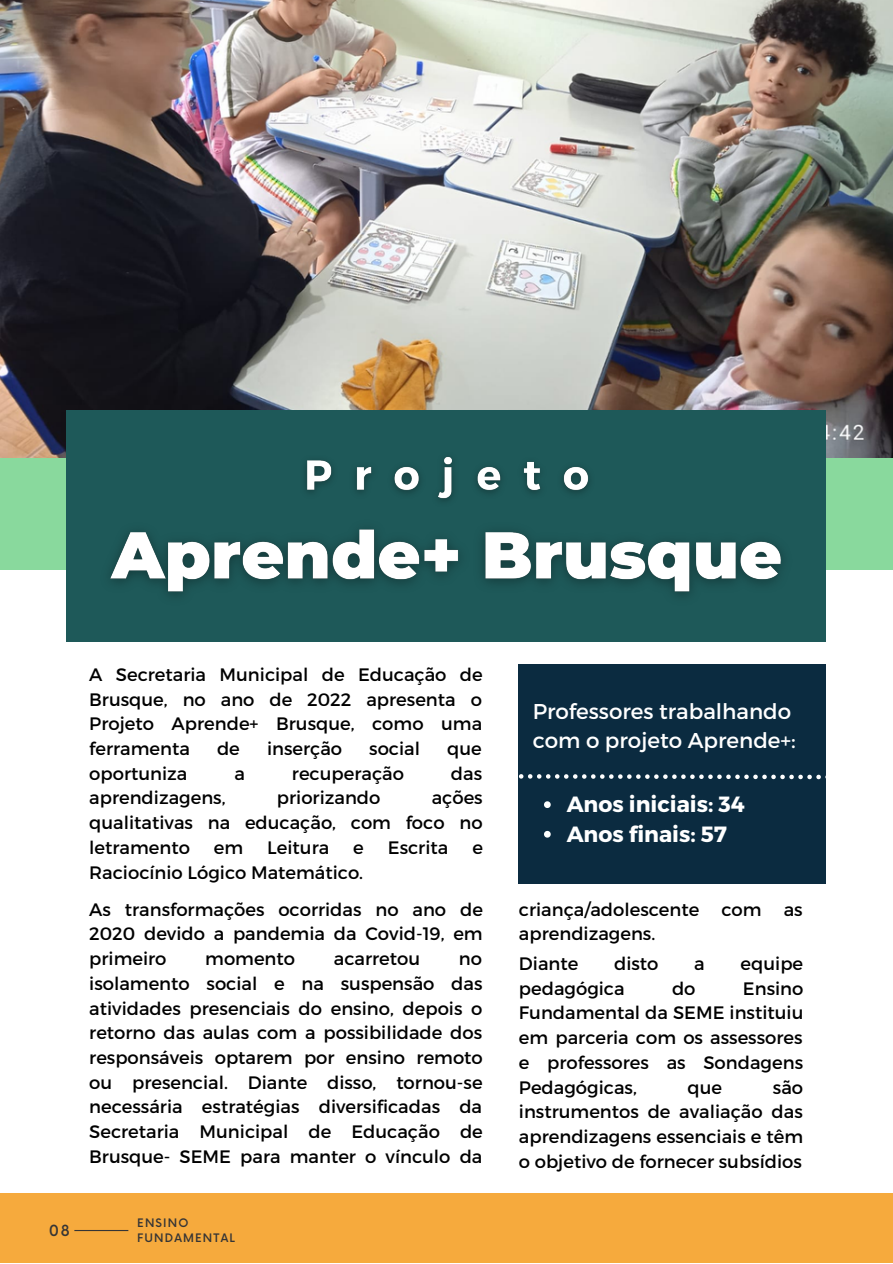
<style>
.page{position:relative;width:893px;height:1264px;background:#fff}
.page>*{position:absolute;margin:0;border:0;box-sizing:border-box;transform-origin:0 0}
.t1{font:700 22.05px "Montserrat";color:#fff}
.t2{font:21.45px/29.2px "Montserrat";color:#fff}
.t3{font:18px/24.8px "Montserrat";color:#000;text-align:justify}
.t4{font:500 15px "Now";color:#363535}
.t5{font:500 11.4px "Now";letter-spacing:.1em;color:#363535}
</style>
<div class="page">
<div style="left:0;top:370px;width:892px;height:199px;background:#89d99d"></div>
<img style="left:0;top:0;width:892px;height:457px">
<div style="left:0;top:1192px;width:892px;height:70px;background:#f6aa3d"></div>
<div style="left:67px;top:410px;width:758px;height:231px;background:#1e5959"></div>
<div style="left:519px;top:664px;width:306px;height:219px;background:#0b2b40"></div>
<img style="left:110px;top:529px;width:672px;height:66px">
<img style="left:305px;top:457px;width:284px;height:44px">
<svg style="left:544px;top:801px;width:6px;height:7px"></svg>
<svg style="left:544px;top:830px;width:6px;height:7px"></svg>
<hr style="left:74px;top:1229px;width:54px;height:1px;background:#363535">
<svg style="left:519px;top:774px;width:307px;height:5px"></svg>
<p class="t3" style="left:89px;top:661px;width:395px">A Secretaria Municipal de Educação de Brusque, no ano de 2022 apresenta o Projeto Aprende+ Brusque, como uma ferramenta</p>
<p class="t3" style="left:217px;top:735px;width:24px">de</p>
<p class="t3" style="left:267px;top:735px;width:77px">inserção</p>
<p class="t3" style="left:369px;top:735px;width:52px">social</p>
<p class="t3" style="left:447px;top:735px;width:36px">que</p>
<p class="t3" style="left:89px;top:760px;width:100px">oportuniza</p>
<p class="t3" style="left:234px;top:760px;width:12px">a</p>
<p class="t3" style="left:292px;top:760px;width:113px">recuperação</p>
<p class="t3" style="left:451px;top:760px;width:33px">das</p>
<p class="t3" style="left:89px;top:784px;width:138px">aprendizagens,</p>
<p class="t3" style="left:277px;top:784px;width:105px">priorizando</p>
<p class="t3" style="left:89px;top:784px;width:395px;text-indent:342px">ações qualitativas na educação, com foco no letramento</p>
<p class="t3" style="left:214px;top:834px;width:31px">em</p>
<p class="t3" style="left:267px;top:834px;width:63px">Leitura</p>
<p class="t3" style="left:353px;top:834px;width:12px">e</p>
<p class="t3" style="left:388px;top:834px;width:62px">Escrita</p>
<p class="t3" style="left:472px;top:834px;width:12px">e</p>
<p class="t3" style="left:89px;top:859px;width:275px">Raciocínio Lógico Matemático.</p>
<p class="t3" style="left:89px;top:895px;width:395px">As transformações ocorridas no ano de 2020 devido a pandemia da Covid-19, em primeiro</p>
<p class="t3" style="left:205px;top:945px;width:91px">momento</p>
<p class="t3" style="left:334px;top:945px;width:88px">acarretou</p>
<p class="t3" style="left:89px;top:945px;width:395px;text-indent:369px">no isolamento social e na suspensão das atividades presenciais do ensino, depois o retorno das aulas com a possibilidade dos responsáveis optarem por ensino remoto ou presencial. Diante disso, tornou-se necessária estratégias diversificadas da Secretaria Municipal de Educação de Brusque- SEME para manter o vínculo da</p>
<p class="t4" style="left:49px;top:1221px;width:22px">08</p>
<p class="t5" style="left:137px;top:1216px;width:53px">ENSINO</p>
<p class="t5" style="left:137px;top:1231px;width:99px">FUNDAMENTAL</p>
<p class="t2" style="left:532px;top:695px;width:264px">Professores trabalhando com o projeto Aprende+:</p>
<p class="t1" style="left:566px;top:789px;width:179px">Anos iniciais: 34</p>
<p class="t1" style="left:566px;top:819px;width:162px">Anos finais: 57</p>
<p class="t3" style="left:519px;top:895px;width:285px">criança/adolescente com as aprendizagens.</p>
<p class="t3" style="left:519px;top:950px;width:61px">Diante</p>
<p class="t3" style="left:614px;top:950px;width:46px">disto</p>
<p class="t3" style="left:694px;top:950px;width:12px">a</p>
<p class="t3" style="left:740px;top:950px;width:64px">equipe</p>
<p class="t3" style="left:519px;top:974px;width:107px">pedagógica</p>
<p class="t3" style="left:672px;top:974px;width:25px">do</p>
<p class="t3" style="left:519px;top:974px;width:286px;text-indent:224px">Ensino Fundamental da SEME instituiu em parceria com os assessores e professores as Sondagens Pedagógicas,</p>
<p class="t3" style="left:519px;top:1073px;width:286px;text-indent:254px">são instrumentos de avaliação das aprendizagens essenciais e têm o objetivo de fornecer subsídios</p>
<p class="t3" style="left:687px;top:1073px;width:36px">que</p>
</div>
